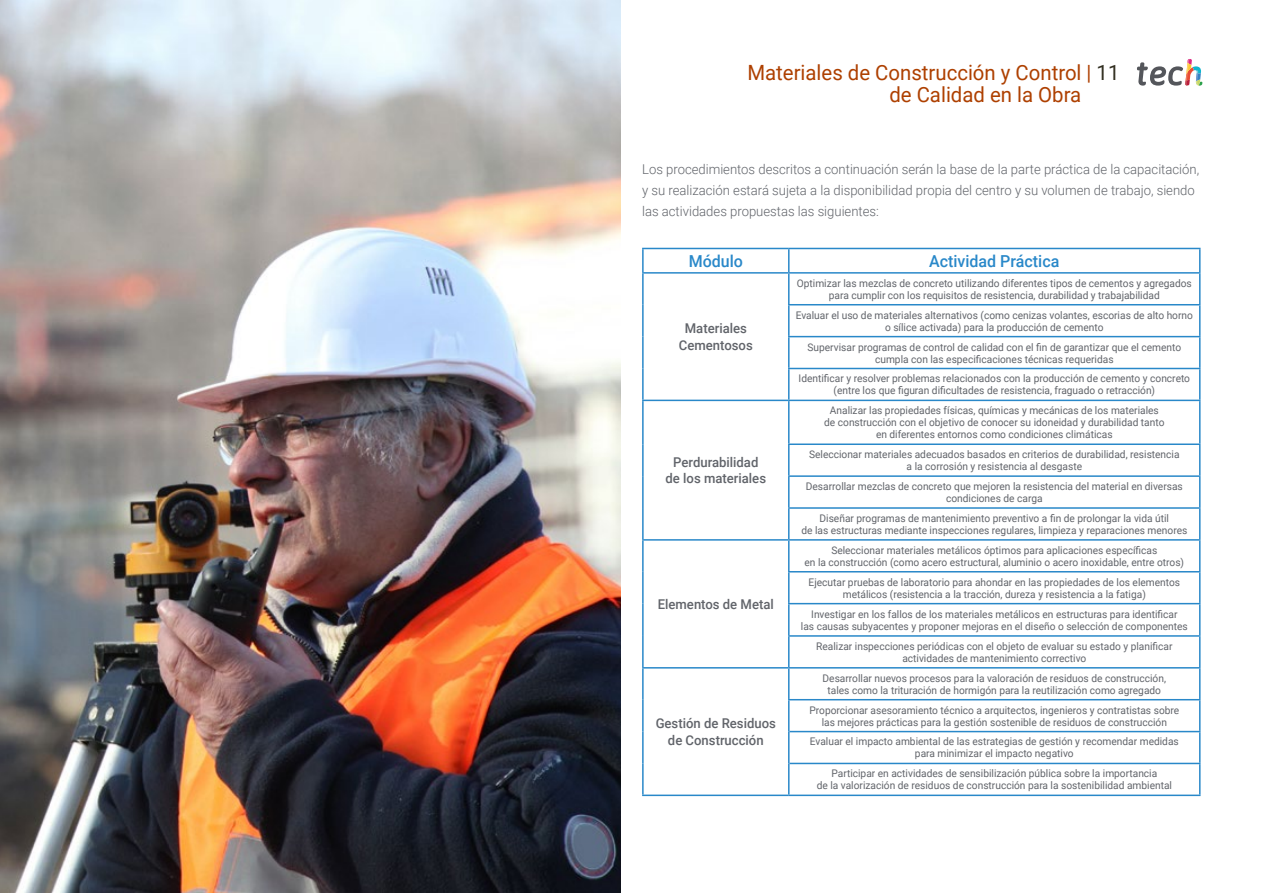
<style>
.page{position:relative;width:1263px;height:893px;background:#fff}
.page>*{position:absolute;margin:0;border:0;box-sizing:border-box;transform-origin:0 0}
.t1{font:21px/22.5px "Roboto";color:#ae4000}
.t2{font:500 16.5px "Roboto";color:#2988c9}
.t3{font:300 13.5px/21px "Roboto";color:#61646a}
.t4{font:500 13.5px/16.5px "Roboto";color:#61646a;text-align:center}
.t5{font:10.5px/12px "Roboto";color:#61646a;text-align:center}
.s1{color:#312e20}
</style>
<div class="page">
<img style="left:0;top:0;width:621px;height:893px">
<hr style="left:642px;top:795px;width:147px;height:1px;background:#2988c9">
<hr style="left:788px;top:669px;width:1px;height:30px;background:#2988c9">
<hr style="left:788px;top:700px;width:1px;height:32px;background:#2988c9">
<hr style="left:788px;top:732px;width:1px;height:31px;background:#2988c9">
<hr style="left:788px;top:763px;width:1px;height:32px;background:#2988c9">
<hr style="left:1199px;top:305px;width:1px;height:31px;background:#2988c9">
<hr style="left:788px;top:336px;width:412px;height:1px;background:#2988c9">
<hr style="left:1199px;top:337px;width:1px;height:31px;background:#2988c9">
<hr style="left:788px;top:368px;width:412px;height:1px;background:#2988c9">
<hr style="left:1199px;top:369px;width:1px;height:31px;background:#2988c9">
<hr style="left:642px;top:669px;width:2px;height:31px;background:#2988c9">
<hr style="left:642px;top:700px;width:2px;height:32px;background:#2988c9">
<hr style="left:642px;top:732px;width:2px;height:31px;background:#2988c9">
<hr style="left:642px;top:763px;width:2px;height:32px;background:#2988c9">
<hr style="left:1199px;top:669px;width:1px;height:30px;background:#2988c9">
<hr style="left:788px;top:699px;width:412px;height:1px;background:#2988c9">
<hr style="left:1199px;top:700px;width:1px;height:31px;background:#2988c9">
<hr style="left:789px;top:731px;width:411px;height:1px;background:#2988c9">
<hr style="left:1199px;top:732px;width:1px;height:31px;background:#2988c9">
<hr style="left:789px;top:763px;width:411px;height:1px;background:#2988c9">
<hr style="left:1199px;top:764px;width:1px;height:31px;background:#2988c9">
<hr style="left:789px;top:795px;width:411px;height:1px;background:#2988c9">
<hr style="left:642px;top:401px;width:2px;height:43px;background:#2988c9">
<hr style="left:642px;top:444px;width:2px;height:32px;background:#2988c9">
<hr style="left:642px;top:476px;width:2px;height:32px;background:#2988c9">
<hr style="left:642px;top:508px;width:2px;height:31px;background:#2988c9">
<hr style="left:789px;top:400px;width:411px;height:1px;background:#2988c9">
<hr style="left:788px;top:401px;width:1px;height:42px;background:#2988c9">
<hr style="left:1199px;top:401px;width:1px;height:42px;background:#2988c9">
<hr style="left:788px;top:443px;width:412px;height:2px;background:#2988c9">
<hr style="left:788px;top:445px;width:1px;height:30px;background:#2988c9">
<hr style="left:1199px;top:445px;width:1px;height:30px;background:#2988c9">
<hr style="left:788px;top:475px;width:412px;height:2px;background:#2988c9">
<hr style="left:788px;top:477px;width:1px;height:30px;background:#2988c9">
<hr style="left:1199px;top:477px;width:1px;height:30px;background:#2988c9">
<hr style="left:788px;top:507px;width:412px;height:2px;background:#2988c9">
<hr style="left:788px;top:509px;width:1px;height:30px;background:#2988c9">
<hr style="left:1199px;top:509px;width:1px;height:30px;background:#2988c9">
<hr style="left:642px;top:539px;width:147px;height:2px;background:#2988c9">
<hr style="left:642px;top:541px;width:2px;height:31px;background:#2988c9">
<hr style="left:642px;top:572px;width:2px;height:32px;background:#2988c9">
<hr style="left:642px;top:604px;width:2px;height:32px;background:#2988c9">
<hr style="left:642px;top:636px;width:2px;height:31px;background:#2988c9">
<hr style="left:642px;top:667px;width:147px;height:2px;background:#2988c9">
<hr style="left:789px;top:539px;width:411px;height:2px;background:#2988c9">
<hr style="left:788px;top:541px;width:1px;height:30px;background:#2988c9">
<hr style="left:1199px;top:541px;width:1px;height:30px;background:#2988c9">
<hr style="left:788px;top:571px;width:412px;height:1px;background:#2988c9">
<hr style="left:788px;top:572px;width:1px;height:31px;background:#2988c9">
<hr style="left:1199px;top:572px;width:1px;height:31px;background:#2988c9">
<hr style="left:788px;top:603px;width:412px;height:1px;background:#2988c9">
<hr style="left:788px;top:604px;width:1px;height:31px;background:#2988c9">
<hr style="left:1199px;top:604px;width:1px;height:31px;background:#2988c9">
<hr style="left:788px;top:635px;width:412px;height:2px;background:#2988c9">
<hr style="left:788px;top:637px;width:1px;height:30px;background:#2988c9">
<hr style="left:1199px;top:637px;width:1px;height:30px;background:#2988c9">
<hr style="left:789px;top:667px;width:411px;height:2px;background:#2988c9">
<hr style="left:642px;top:248px;width:147px;height:1px;background:#2988c9">
<hr style="left:642px;top:249px;width:2px;height:23px;background:#2988c9">
<hr style="left:789px;top:248px;width:411px;height:1px;background:#2988c9">
<svg style="left:788px;top:249px;width:1px;height:23px"></svg>
<svg style="left:1199px;top:249px;width:1px;height:23px"></svg>
<hr style="left:642px;top:272px;width:147px;height:2px;background:#2988c9">
<hr style="left:642px;top:274px;width:2px;height:31px;background:#2988c9">
<hr style="left:642px;top:305px;width:2px;height:32px;background:#2988c9">
<hr style="left:788px;top:305px;width:1px;height:31px;background:#2988c9">
<hr style="left:642px;top:337px;width:2px;height:31px;background:#2988c9">
<hr style="left:788px;top:337px;width:1px;height:31px;background:#2988c9">
<hr style="left:642px;top:368px;width:2px;height:32px;background:#2988c9">
<hr style="left:788px;top:369px;width:1px;height:31px;background:#2988c9">
<hr style="left:642px;top:400px;width:147px;height:1px;background:#2988c9">
<hr style="left:789px;top:272px;width:411px;height:2px;background:#2988c9">
<hr style="left:788px;top:274px;width:1px;height:30px;background:#2988c9">
<hr style="left:1199px;top:274px;width:1px;height:30px;background:#2988c9">
<hr style="left:788px;top:304px;width:412px;height:1px;background:#2988c9">
<svg style="left:1137px;top:59px;width:65px;height:27px"></svg>
<h1 class="t1" style="left:889px;top:60px;width:232px;text-indent:-142px">Materiales de Construcción y Control | <span class="s1">11 </span>de Calidad en la Obra</h1>
<p class="t3" style="left:642px;top:158px;width:558px">Los procedimientos descritos a continuación serán la base de la parte práctica de la capacitación, y su realización estará sujeta a la disponibilidad propia del centro y su volumen de trabajo, siendo las actividades propuestas las siguientes:</p>
<h2 class="t2" style="left:689px;top:249px;width:56px">Módulo</h2>
<h2 class="t2" style="left:929px;top:249px;width:132px">Actividad Práctica</h2>
<p class="t4" style="left:679px;top:320px;width:75px">Materiales<br>Cementosos</p>
<p class="t4" style="left:665px;top:453px;width:102px">Perdurabilidad de los materiales</p>
<p class="t4" style="left:658px;top:595px;width:118px">Elementos de Metal</p>
<p class="t4" style="left:656px;top:715px;width:122px">Gestión de Residuos de Construcción</p>
<p class="t5" style="left:797px;top:277px;width:396px">Optimizar las mezclas de concreto utilizando diferentes tipos de cementos y agregados para cumplir con los requisitos de resistencia, durabilidad y trabajabilidad</p>
<p class="t5" style="left:796px;top:308px;width:399px">Evaluar el uso de materiales alternativos (como cenizas volantes, escorias de alto horno o sílice activada) para la producción de cemento</p>
<p class="t5" style="left:807px;top:340px;width:375px">Supervisar programas de control de calidad con el fin de garantizar que el cemento cumpla con las especificaciones técnicas requeridas</p>
<p class="t5" style="left:798px;top:372px;width:393px">Identificar y resolver problemas relacionados con la producción de cemento y concreto (entre los que figuran dificultades de resistencia, fraguado o retracción)</p>
<p class="t5" style="left:824px;top:404px;width:342px">Analizar las propiedades físicas, químicas y mecánicas de los materiales de construcción con el objetivo de conocer su idoneidad y durabilidad tanto en diferentes entornos como condiciones climáticas</p>
<p class="t5" style="left:809px;top:448px;width:372px">Seleccionar materiales adecuados basados en criterios de durabilidad, resistencia a la corrosión y resistencia al desgaste</p>
<p class="t5" style="left:806px;top:480px;width:378px">Desarrollar mezclas de concreto que mejoren la resistencia del material en diversas condiciones de carga</p>
<p class="t5" style="left:801px;top:512px;width:387px">Diseñar programas de mantenimiento preventivo a fin de prolongar la vida útil<br>de las estructuras mediante inspecciones regulares, limpieza y reparaciones menores</p>
<p class="t5" style="left:804px;top:544px;width:381px">Seleccionar materiales metálicos óptimos para aplicaciones específicas<br>en la construcción (como acero estructural, aluminio o acero inoxidable, entre otros)</p>
<p class="t5" style="left:808px;top:575px;width:373px">Ejecutar pruebas de laboratorio para ahondar en las propiedades de los elementos metálicos (resistencia a la tracción, dureza y resistencia a la fatiga)</p>
<p class="t5" style="left:801px;top:608px;width:388px">Investigar en los fallos de los materiales metálicos en estructuras para identificar<br>las causas subyacentes y proponer mejoras en el diseño o selección de componentes</p>
<p class="t5" style="left:816px;top:640px;width:358px">Realizar inspecciones periódicas con el objeto de evaluar su estado y planificar actividades de mantenimiento correctivo</p>
<p class="t5" style="left:823px;top:672px;width:345px">Desarrollar nuevos procesos para la valoración de residuos de construcción, tales como la trituración de hormigón para la reutilización como agregado</p>
<p class="t5" style="left:809px;top:703px;width:371px">Proporcionar asesoramiento técnico a arquitectos, ingenieros y contratistas sobre las mejores prácticas para la gestión sostenible de residuos de construcción</p>
<p class="t5" style="left:810px;top:735px;width:370px">Evaluar el impacto ambiental de las estrategias de gestión y recomendar medidas para minimizar el impacto negativo</p>
<p class="t5" style="left:817px;top:767px;width:357px">Participar en actividades de sensibilización pública sobre la importancia<br>de la valorización de residuos de construcción para la sostenibilidad ambiental</p>
</div>
